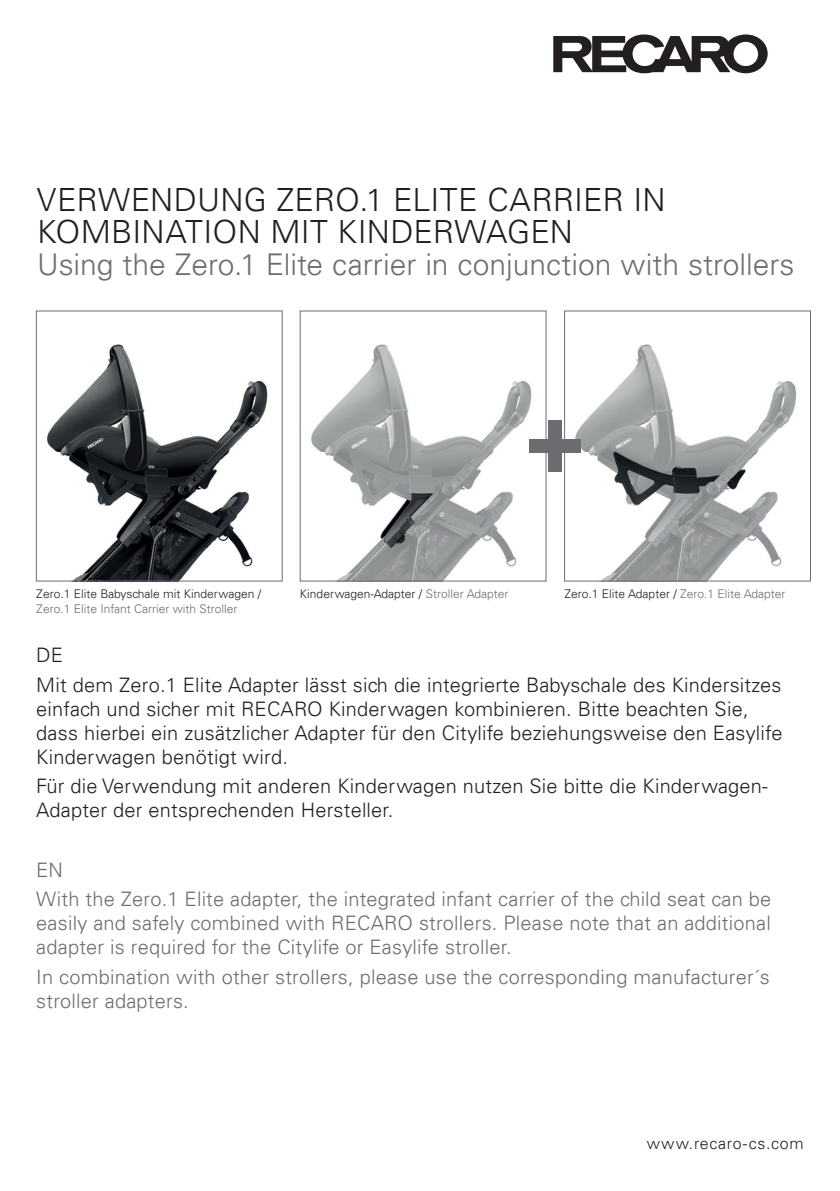
<style>
.page{position:relative;width:840px;height:1191px;background:#fff}
.page>*{position:absolute;margin:0;border:0;box-sizing:border-box;transform-origin:0 0}
.t1{font:300 32px/32px "Univers LT";letter-spacing:.005em;color:#231f20}
.t2{font:300 30px "Univers LT";color:#6c6d70}
.t3{font:300 20px/24px "Univers LT";letter-spacing:.01em;color:#231f20}
.t4{font:300 20px/24px "Univers LT";letter-spacing:.01em;color:#6c6d70}
.t5{font:300 16px "Univers LT";letter-spacing:.045em;color:#231f20}
.t6{font:300 12px "Univers LT";color:#231f20}
.t7{font:300 12px "Univers LT";color:#6c6d70}
.s1{color:#6c6d70}
</style>
<div class="page">
<svg style="left:553px;top:34px;width:214px;height:39px"></svg>
<img style="left:47px;top:344px;width:221px;height:235px">
<div style="left:36px;top:311px;width:246px;height:270px;border:1px solid #6c6d70"></div>
<img style="left:311px;top:344px;width:221px;height:235px">
<div style="left:300px;top:311px;width:246px;height:270px;border:1px solid #6c6d70"></div>
<img style="left:575px;top:344px;width:222px;height:235px">
<div style="left:564px;top:311px;width:246px;height:270px;border:1px solid #6c6d70"></div>
<div style="left:548px;top:420px;width:14px;height:52px;background:#6c6d70"></div>
<div style="left:529px;top:439px;width:52px;height:14px;background:#6c6d70"></div>
<h1 class="t1" style="left:37px;top:184px;width:629px">VERWENDUNG ZERO.1 ELITE CARRIER IN<br>KOMBINATION MIT KINDERWAGEN</h1>
<h2 class="t2" style="left:37px;top:246px;width:758px">Using the Zero.1 Elite carrier in conjunction with strollers</h2>
<p class="t6" style="left:36px;top:587px;width:226px">Zero.1 Elite Babyschale mit Kinderwagen /</p>
<p class="t7" style="left:36px;top:601px;width:202px">Zero.1 Elite Infant Carrier with Stroller</p>
<p class="t6" style="left:300px;top:587px;width:210px">Kinderwagen-Adapter / <span class="s1">Stroller Adapter</span></p>
<p class="t6" style="left:564px;top:587px;width:222px">Zero.1 Elite Adapter / <span class="s1">Zero.1 Elite Adapter</span></p>
<p class="t3" style="left:36px;top:640px;width:746px;line-height:29.6px">DE<br>Mit dem Zero.1 Elite Adapter lässt sich die integrierte Babyschale des Kindersitzes</p>
<p class="t3" style="left:36px;top:696px;width:747px">einfach und sicher mit RECARO Kinderwagen kombinieren. Bitte beachten Sie, dass hierbei ein zusätzlicher Adapter für den Citylife beziehungsweise den Easylife<br>Kinderwagen benötigt wird.</p>
<p class="t3" style="left:36px;top:774px;width:732px">Für die Verwendung mit anderen Kinderwagen nutzen Sie bitte die Kinderwagen-<br>Adapter der entsprechenden Hersteller.</p>
<p class="t4" style="left:36px;top:855px;width:736px;line-height:29.6px">EN<br>With the Zero.1 Elite adapter, the integrated infant carrier of the child seat can be</p>
<p class="t4" style="left:36px;top:911px;width:735px">easily and safely combined with RECARO strollers. Please note that an additional adapter is required for the Citylife or Easylife stroller.</p>
<p class="t4" style="left:36px;top:965px;width:734px">In combination with other strollers, please use the corresponding manufacturer´s stroller adapters.</p>
<p class="t5" style="left:646px;top:1133px;width:158px">www.recaro-cs.com</p>
</div>
